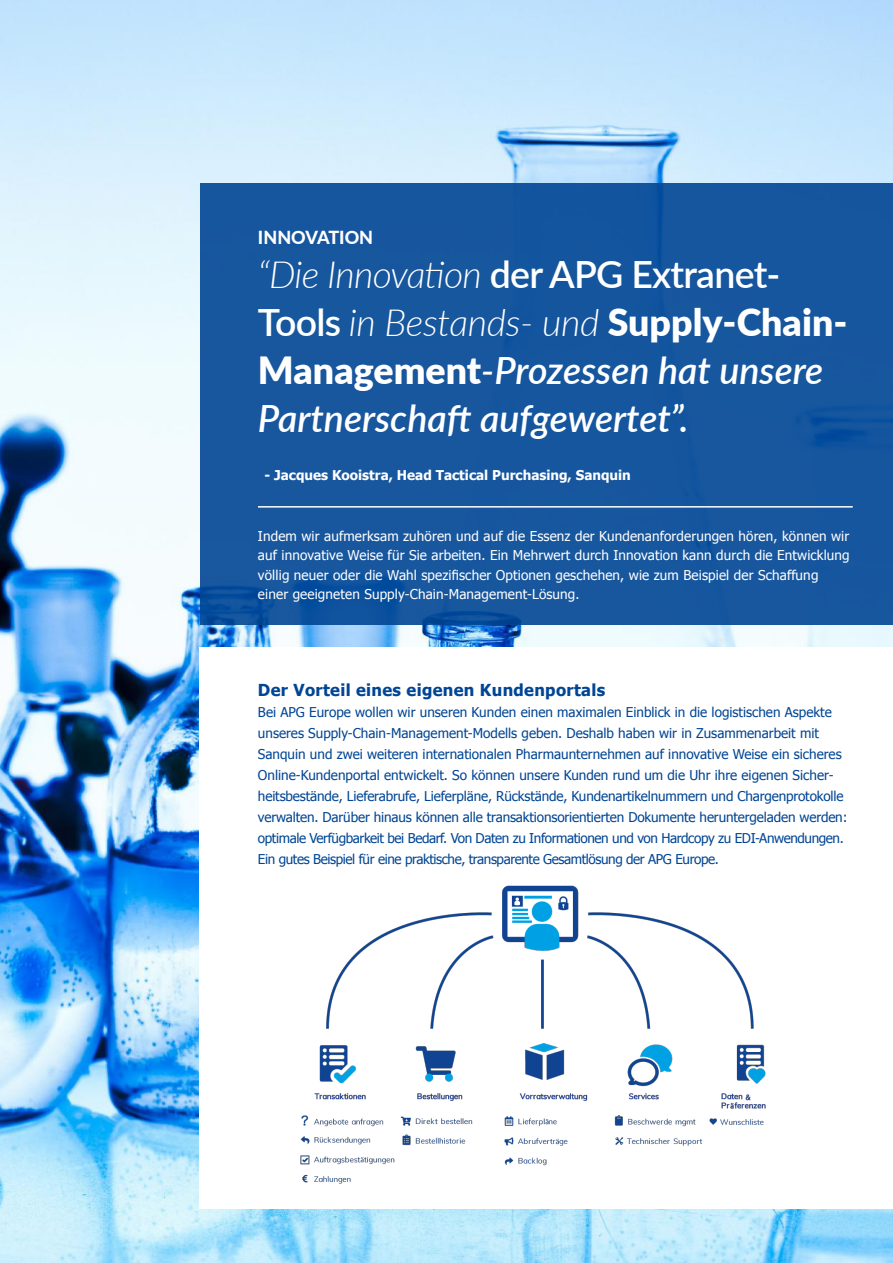
<style>
.page{position:relative;width:893px;height:1263px;background:#fff}
.page>*{position:absolute;margin:0;border:0;box-sizing:border-box;transform-origin:0 0}
.t1{font:italic 600 37.5px/48px "Lato";color:#fff}
.t2{font:800 18px "Lato";color:#fff}
.t3{font:700 16.5px "Tahoma";letter-spacing:.02em;color:#004594}
.t4{font:13.5px/21px "Tahoma";letter-spacing:-.01em;color:#004594}
.t5{font:13.5px/19.5px "Tahoma";letter-spacing:.01em;color:#fff}
.t6{font:700 13.5px "Tahoma";color:#fff}
.s1{font-weight:300}
.s2{font-style:normal}
.s3{font-weight:900;font-style:normal}
</style>
<div class="page">
<img style="left:0;top:0;width:893px;height:1263px">
<div style="left:200px;top:647px;width:693px;height:562px;background:#fff"></div>
<div style="left:200px;top:184px;width:693px;height:441px;background:#17579e"></div>
<hr style="left:258px;top:506px;width:595px;height:2px;background:#fff">
<img style="left:268px;top:885px;width:569px;height:369px">
<h2 class="t2" style="left:258px;top:224px;width:117px">INNOVATION</h2>
<h1 class="t1" style="left:258px;top:249px;width:591px"><span class="s1">“Die Innovation</span> <span class="s2">der APG Extranet-Tools</span> <span class="s1">in Bestands- und</span> <span class="s3">Supply-Chain-Management</span>-Prozessen hat unsere Partnerschaft aufgewertet”.</h1>
<p class="t6" style="left:264px;top:466px;width:368px">- Jacques Kooistra, Head Tactical Purchasing, Sanquin</p>
<p class="t5" style="left:258px;top:525px;width:593px">Indem wir aufmerksam zuhören und auf die Essenz der Kundenanforderungen hören, können wir auf innovative Weise für Sie arbeiten. Ein Mehrwert durch Innovation kann durch die Entwicklung völlig neuer oder die Wahl spezifischer Optionen geschehen, wie zum Beispiel der Schaffung einer geeigneten Supply-Chain-Management-Lösung.</p>
<p class="t3" style="left:258px;top:678px;width:349px">Der Vorteil eines eigenen Kundenportals</p>
<p class="t4" style="left:258px;top:701px;width:591px">Bei APG Europe wollen wir unseren Kunden einen maximalen Einblick in die logistischen Aspekte unseres Supply-Chain-Management-Modells geben. Deshalb haben wir in Zusammenarbeit mit Sanquin und zwei weiteren internationalen Pharmaunternehmen auf innovative Weise ein sicheres Online-Kundenportal entwickelt. So können unsere Kunden rund um die Uhr ihre eigenen Sicher&shy;heitsbestände, Lieferabrufe, Lieferpläne, Rückstände, Kundenartikelnummern und Chargenprotokolle verwalten. Darüber hinaus können alle transaktionsorientierten Dokumente heruntergeladen werden: optimale Verfügbarkeit bei Bedarf. Von Daten zu Informationen und von Hardcopy zu EDI-Anwendungen.<br>Ein gutes Beispiel für eine praktische, transparente Gesamtlösung der APG Europe.</p>
</div>
